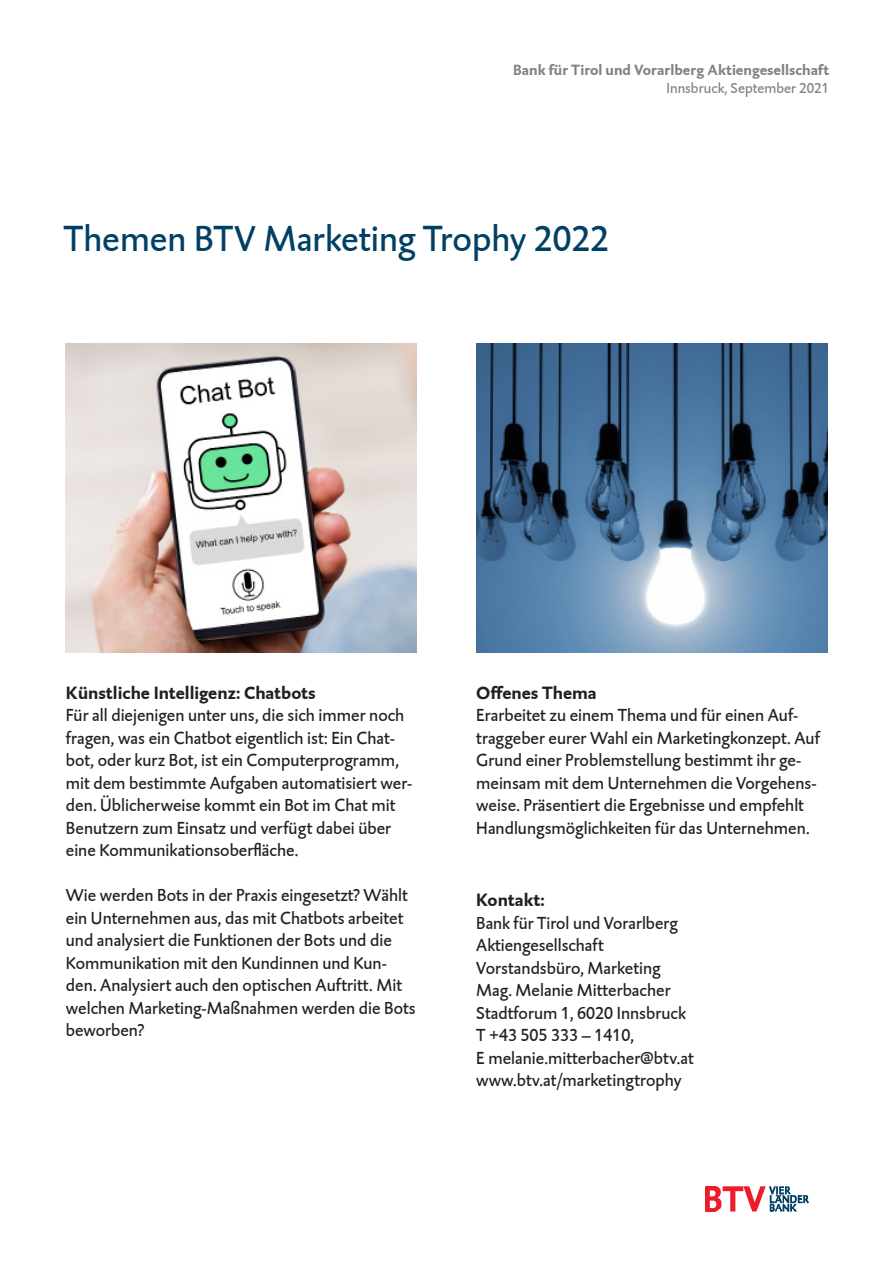
<style>
.page{position:relative;width:893px;height:1263px;background:#fff}
.page>*{position:absolute;margin:0;border:0;box-sizing:border-box;transform-origin:0 0}
.t1{font:37.5px "DTL Caspari T";color:#004064}
.t2{font:18px/22.5px "DTL Caspari T";color:#231f20}
.t3{font:700 18px "DTL Caspari T";color:#231f20}
.t4{font:700 15px "DTL Caspari T";color:#808285}
.t5{font:15px "DTL Caspari T";color:#808285}
</style>
<div class="page">
<img style="left:705px;top:1187px;width:103px;height:24px">
<img style="left:66px;top:343px;width:351px;height:310px">
<img style="left:476px;top:343px;width:351px;height:310px">
<p class="t4" style="left:513px;top:60px;width:317px">Bank für Tirol und Vorarlberg Aktiengesellschaft</p>
<p class="t5" style="left:667px;top:78px;width:164px">Innsbruck, September 2021</p>
<p class="t1" style="left:64px;top:215px;width:547px">Themen BTV Marketing Trophy 2022</p>
<p class="t3" style="left:66px;top:680px;width:251px">Künstliche Intelligenz: Chatbots</p>
<p class="t2" style="left:66px;top:704px;width:348px">Für all diejenigen unter uns, die sich immer noch fragen, was ein Chatbot eigentlich ist: Ein Chat&shy;bot, oder kurz Bot, ist ein Computerprogramm, mit dem bestimmte Aufgaben automatisiert wer&shy;den. Üblicherweise kommt ein Bot im Chat mit Benutzern zum Einsatz und verfügt dabei über eine Kommunikationsoberfläche.</p>
<p class="t2" style="left:66px;top:884px;width:351px">Wie werden Bots in der Praxis eingesetzt? Wählt ein Unternehmen aus, das mit Chatbots arbeitet und analysiert die Funktionen der Bots und die Kommunikation mit den Kundinnen und Kun&shy;den. Analysiert auch den optischen Auftritt. Mit welchen Marketing-Maßnahmen werden die Bots beworben?</p>
<p class="t3" style="left:476px;top:680px;width:122px">Offenes Thema</p>
<p class="t2" style="left:476px;top:704px;width:324px">Erarbeitet zu einem Thema und für einen Auf-</p>
<p class="t2" style="left:476px;top:726px;width:345px">traggeber eurer Wahl ein Marketingkonzept. Auf Grund einer Problemstellung bestimmt ihr ge&shy;meinsam mit dem Unternehmen die Vorgehens&shy;weise. Präsentiert die Ergebnisse und empfehlt Handlungsmöglichkeiten für das Unternehmen.</p>
<p class="t3" style="left:476px;top:888px;width:70px">Kontakt:</p>
<p class="t2" style="left:476px;top:911px;width:203px">Bank für Tirol und Vorarlberg</p>
<p class="t2" style="left:476px;top:934px;width:129px">Aktiengesellschaft</p>
<p class="t2" style="left:476px;top:956px;width:186px">Vorstandsbüro, Marketing</p>
<p class="t2" style="left:476px;top:979px;width:196px">Mag. Melanie Mitterbacher</p>
<p class="t2" style="left:476px;top:1001px;width:211px">Stadtforum 1, 6020 Innsbruck</p>
<p class="t2" style="left:476px;top:1024px;width:159px">T +43 505 333 – 1410,</p>
<p class="t2" style="left:476px;top:1046px;width:219px">E melanie.mitterbacher@btv.at www.btv.at/marketingtrophy</p>
</div>
